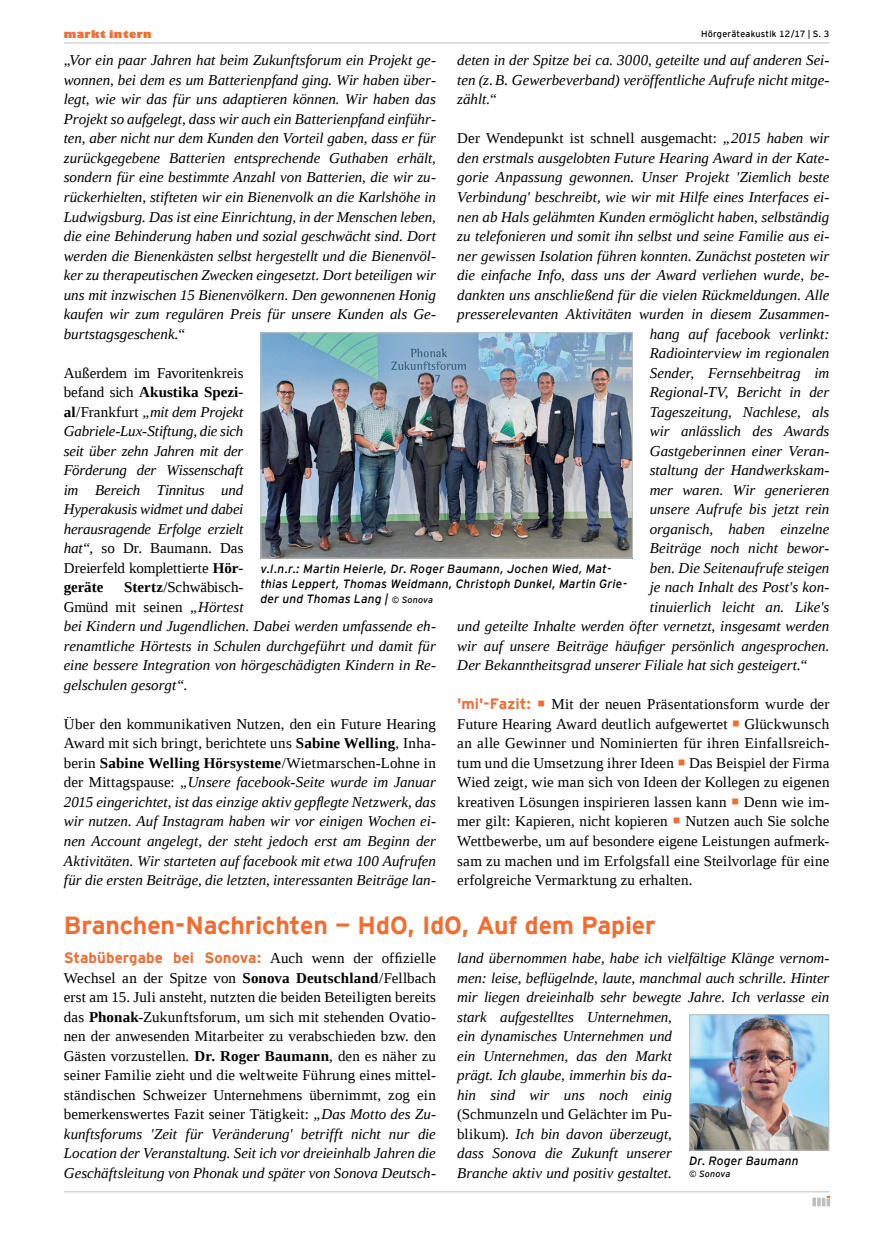
<style>
.page{position:relative;width:872px;height:1234px;background:#fff}
.page>*{position:absolute;margin:0;border:0;box-sizing:border-box;transform-origin:0 0}
.t1{font:700 24.75px "Interstate";letter-spacing:-.005em;color:#f36c31}
.t2{font:italic 15px/19.5px "Liberation Serif";color:#000;text-align:justify}
.t3{font:15px/19.5px "Liberation Serif";letter-spacing:.01em;color:#000;text-align:justify}
.t4{font:700 15px "Interstate";letter-spacing:.005em;color:#f36c31}
.t5{font:italic 12px/15px "Interstate";letter-spacing:.015em;color:#000}
.t6{font:800 10.5px "Gill Sansformi";letter-spacing:.035em;color:#f36c31}
.t7{font:9px "Interstate";letter-spacing:.025em;color:#000}
.t8{font:italic 9px "Interstate";letter-spacing:.015em;color:#000}
.s1{font-style:normal}
.s2{font-weight:700;font-style:normal}
.s3{font-style:italic}
.s4{font-size:9px}
.s5{font-family:"Liberation Serif";font-weight:400;color:#000}
.s6{font-weight:700}
</style>
<div class="page">
<hr style="left:64px;top:43px;width:765px;height:1px;background:#bcbec0">
<svg style="left:812px;top:1195px;width:18px;height:10px"></svg>
<hr style="left:64px;top:1191px;width:765px;height:1px;background:#bcbec0">
<img style="left:262px;top:334px;width:368px;height:222px">
<div style="left:260px;top:332px;width:372px;height:226px;border:1px solid #bcbec0"></div>
<img style="left:691px;top:1016px;width:136px;height:132px">
<div style="left:689px;top:1014px;width:140px;height:136px;border:1px solid #bcbec0"></div>
<p class="t6" style="left:64px;top:28px;width:89px">markt intern</p>
<p class="t7" style="left:701px;top:28px;width:130px">Hörgeräteakustik 12/17 | S. 3</p>
<p class="t2" style="left:64px;top:51px;width:374px"><span class="s1">„</span>Vor ein paar Jahren hat beim Zukunftsforum ein Projekt ge&shy;wonnen, bei dem es um Batterienpfand ging. Wir haben über&shy;legt, wie wir das für uns adaptieren können. Wir haben das Projekt so aufgelegt, dass wir auch ein Batterienpfand einführ&shy;ten, aber nicht nur dem Kunden den Vorteil gaben, dass er für zurückgegebene Batterien entsprechende Guthaben erhält, sondern für eine bestimmte Anzahl von Batterien, die wir zu&shy;rückerhielten, stifteten wir ein Bienenvolk an die Karlshöhe in Ludwigsburg. Das ist eine Einrichtung, in der Menschen leben, die eine Behinderung haben und sozial geschwächt sind. Dort werden die Bienenkästen selbst hergestellt und die Bienenvöl&shy;ker zu therapeutischen Zwecken eingesetzt. Dort beteiligen wir uns mit inzwischen 15 Bienenvölkern. Den gewonnenen Honig kaufen wir zum regulären Preis für unsere Kunden als Ge&shy;burtstagsgeschenk.“</p>
<p class="t2" style="left:64px;top:363px;width:181px"><span class="s1">Außerdem im Favoritenkreis befand sich</span> <span class="s2">Akustika Spezi&shy;al</span><span class="s1">/Frankfurt</span> „mit dem Projekt Gabriele-Lux-Stiftung, die sich seit über zehn Jahren mit der Förderung der Wissenschaft im Bereich Tinnitus und Hyperakusis widmet und dabei herausragende Erfolge erzielt hat“<span class="s1">, so Dr. Baumann. Das Dreierfeld komplettierte</span> <span class="s2">Hör&shy;geräte</span></p>
<p class="t2" style="left:457px;top:51px;width:374px">deten in der Spitze bei ca. 3000, geteilte und auf anderen Sei&shy;ten (z.B. Gewerbeverband) veröffentliche Aufrufe nicht mitge&shy;zählt.“</p>
<p class="t3" style="left:457px;top:129px;width:374px">Der Wendepunkt ist schnell ausgemacht: <span class="s3">„2015 haben wir</span></p>
<p class="t2" style="left:457px;top:148px;width:374px">den erstmals ausgelobten Future Hearing Award in der Kate-</p>
<p class="t2" style="left:457px;top:168px;width:373px">gorie Anpassung gewonnen. Unser Projekt 'Ziemlich beste</p>
<p class="t2" style="left:457px;top:187px;width:374px">Verbindung' beschreibt, wie wir mit Hilfe eines Interfaces ei-</p>
<p class="t2" style="left:457px;top:207px;width:374px">nen ab Hals gelähmten Kunden ermöglicht haben, selbständig</p>
<p class="t2" style="left:457px;top:226px;width:374px">zu telefonieren und somit ihn selbst und seine Familie aus ei-</p>
<p class="t2" style="left:457px;top:246px;width:374px">ner gewissen Isolation führen konnten. Zunächst posteten wir</p>
<p class="t2" style="left:457px;top:265px;width:374px">die einfache Info, dass uns der Award verliehen wurde, be-</p>
<p class="t2" style="left:457px;top:285px;width:374px">dankten uns anschließend für die vielen Rückmeldungen. Alle</p>
<p class="t2" style="left:457px;top:304px;width:374px">presserelevanten Aktivitäten wurden in diesem Zusammen-</p>
<p class="t2" style="left:649px;top:324px;width:181px">hang auf facebook verlinkt:</p>
<p class="t2" style="left:649px;top:343px;width:181px">Radiointerview im regionalen</p>
<p class="t2" style="left:649px;top:363px;width:181px">Sender, Fernsehbeitrag im</p>
<p class="t2" style="left:649px;top:382px;width:181px">Regional-TV, Bericht in der</p>
<p class="t2" style="left:649px;top:402px;width:181px">Tageszeitung, Nachlese, als</p>
<p class="t2" style="left:649px;top:421px;width:181px">wir anlässlich des Awards</p>
<p class="t2" style="left:649px;top:441px;width:181px">Gastgeberinnen einer Veran-</p>
<p class="t2" style="left:649px;top:460px;width:181px">staltung der Handwerkskam-</p>
<p class="t2" style="left:649px;top:480px;width:181px">mer waren. Wir generieren</p>
<p class="t2" style="left:649px;top:499px;width:181px">unsere Aufrufe bis jetzt rein</p>
<p class="t2" style="left:649px;top:519px;width:181px">organisch, haben einzelne</p>
<p class="t2" style="left:649px;top:538px;width:181px">Beiträge noch nicht bewor-</p>
<p class="t2" style="left:649px;top:558px;width:181px">ben. Die Seitenaufrufe steigen</p>
<p class="t2" style="left:649px;top:577px;width:181px">je nach Inhalt des Post's kon-</p>
<p class="t2" style="left:649px;top:597px;width:181px">tinuierlich leicht an. Like's</p>
<p class="t2" style="left:457px;top:616px;width:373px">und geteilte Inhalte werden öfter vernetzt, insgesamt werden</p>
<p class="t2" style="left:457px;top:636px;width:374px">wir auf unsere Beiträge häufiger persönlich angesprochen.</p>
<p class="t2" style="left:457px;top:655px;width:352px">Der Bekanntheitsgrad unserer Filiale hat sich gesteigert.“</p>
<p class="t4" style="left:457px;top:694px;width:75px">'mi'-Fazit:</p>
<p class="t5" style="left:260px;top:561px;width:368px">v.l.n.r.: Martin Heierle, Dr. Roger Baumann, Jochen Wied, Mat&shy;thias Leppert, Thomas Weidmann, Christoph Dunkel, Martin Grie&shy;der und Thomas Lang | <span class="s4">© Sonova</span></p>
<p class="t2" style="left:64px;top:577px;width:374px;text-align:left;text-indent:60px"><span class="s2">Stertz</span><span class="s1">/Schwäbisch-<br>Gmünd mit seinen</span> „Hörtest<br>bei Kindern und Jugendlichen. Dabei werden umfassende eh&shy;renamtliche Hörtests in Schulen durchgeführt und damit für eine bessere Integration von hörgeschädigten Kindern in Re&shy;gelschulen gesorgt“<span class="s1">.</span></p>
<p class="t2" style="left:64px;top:714px;width:374px"><span class="s1">Über den kommunikativen Nutzen, den ein Future Hearing Award mit sich bringt, berichtete uns</span> <span class="s2">Sabine Welling</span><span class="s1">, Inha&shy;berin</span> <span class="s2">Sabine Welling Hörsysteme</span><span class="s1">/Wietmarschen-Lohne in der Mittagspause:</span> „Unsere facebook-Seite wurde im Januar 2015 eingerichtet, ist das einzige aktiv gepflegte Netzwerk, das wir nutzen. Auf Instagram haben wir vor einigen Wochen ei&shy;nen Account angelegt, der steht jedoch erst am Beginn der Aktivitäten. Wir starteten auf facebook mit etwa 100 Aufrufen für die ersten Beiträge, die letzten, interessanten Beiträge lan-</p>
<p class="t3" style="left:457px;top:694px;width:374px;text-indent:94px">Mit der neuen Präsentationsform wurde der Future Hearing Award deutlich aufgewertet Glückwunsch an alle Gewinner und Nominierten für ihren Einfallsreich&shy;tum und die Umsetzung ihrer Ideen Das Beispiel der Firma Wied zeigt, wie man sich von Ideen der Kollegen zu eigenen kreativen Lösungen inspirieren lassen kann Denn wie im&shy;mer gilt: Kapieren, nicht kopieren Nutzen auch Sie solche Wettbewerbe, um auf besondere eigene Leistungen aufmerk&shy;sam zu machen und im Erfolgsfall eine Steilvorlage für eine erfolgreiche Vermarktung zu erhalten.</p>
<h1 class="t1" style="left:64px;top:909px;width:593px">Branchen-Nachrichten — HdO, IdO, Auf dem Papier</h1>
<p class="t4" style="left:64px;top:948px;width:374px">Stabübergabe bei Sonova: <span class="s5">Auch wenn der offizielle</span></p>
<p class="t3" style="left:64px;top:967px;width:374px">Wechsel an der Spitze von <span class="s6">Sonova Deutschland</span>/Fellbach erst am 15. Juli ansteht, nutzten die beiden Beteiligten bereits das <span class="s6">Phonak</span>-Zukunftsforum, um sich mit stehenden Ovatio&shy;nen der anwesenden Mitarbeiter zu verabschieden bzw. den Gästen vorzustellen. <span class="s6">Dr. Roger Baumann</span>, den es näher zu seiner Familie zieht und die weltweite Führung eines mittel&shy;ständischen Schweizer Unternehmens übernimmt, zog ein bemerkenswertes Fazit seiner Tätigkeit: <span class="s3">„Das Motto des Zu&shy;kunftsforums 'Zeit für Veränderung' betrifft nicht nur die Location der Veranstaltung. Seit ich vor dreieinhalb Jahren die Geschäftsleitung von Phonak und später von Sonova Deutsch-</span></p>
<p class="t2" style="left:457px;top:948px;width:374px;text-align:left">land übernommen habe, habe ich vielfältige Klänge vernom&shy;men: leise, beflügelnde, laute, manchmal auch schrille. Hinter mir liegen dreieinhalb sehr bewegte Jahre. Ich verlasse ein stark aufgestelltes Unternehmen,<br>ein dynamisches Unternehmen und<br>ein Unternehmen, das den Markt<br>prägt. Ich glaube, immerhin bis da-<br>hin sind wir uns noch einig</p>
<p class="t2" style="left:457px;top:1104px;width:216px"><span class="s1">(Schmunzeln und Gelächter im Pu&shy;blikum)</span>. Ich bin davon überzeugt, dass Sonova die Zukunft unserer Branche aktiv und positiv gestaltet.</p>
<p class="t5" style="left:689px;top:1153px;width:111px">Dr. Roger Baumann</p>
<p class="t8" style="left:689px;top:1168px;width:43px">© Sonova</p>
</div>
